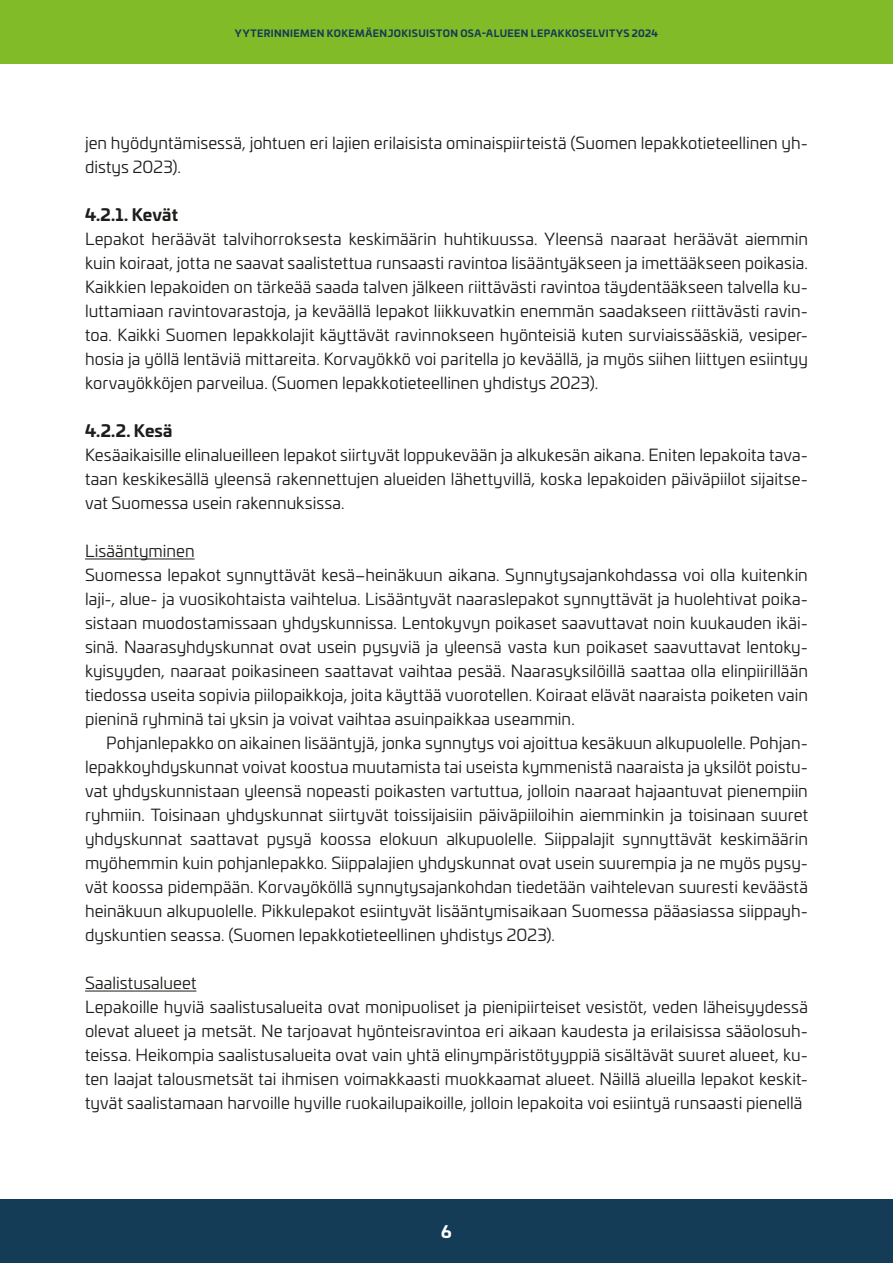
<style>
.page{position:relative;width:893px;height:1263px;background:#fff}
.page>*{position:absolute;margin:0;border:0;box-sizing:border-box;transform-origin:0 0}
.leipis_eka_kpl{font:16.5px/24px "Univia Pro";color:#1d1d1b;text-align:justify}
.leipis{font:16.5px/24px "Univia Pro";color:#1d1d1b;text-align:justify}
.leipis_eka_kpl-2{font:700 16.5px "Univia Pro";letter-spacing:.005em;color:#1d1d1b}
.t1{font:700 16.5px "Univia Pro";color:#fff}
.t2{font:700 9.75px "Univia Pro";letter-spacing:.04em;color:#153c56}
</style>
<div class="page">
<div style="left:0;top:0;width:893px;height:64px;background:#81bb27"></div>
<div style="left:0;top:1199px;width:893px;height:64px;background:#153c56"></div>
<hr style="left:85px;top:559px;width:110px;height:1px;background:#1d1d1b">
<hr style="left:85px;top:991px;width:111px;height:1px;background:#1d1d1b">
<p class="t2" style="left:235px;top:25px;width:425px">YYTERINNIEMEN KOKEMÄENJOKISUISTON OSA-ALUEEN LEPAKKOSELVITYS 2024</p>
<p class="leipis_eka_kpl" style="left:85px;top:130px;width:724px">jen hyödyntämisessä, johtuen eri lajien erilaisista ominaispiirteistä (Suomen lepakkotieteellinen yh&shy;distys 2023).</p>
<p class="leipis_eka_kpl-2" style="left:85px;top:202px;width:94px">4.2.1. Kevät</p>
<p class="leipis_eka_kpl" style="left:85px;top:226px;width:724px">Lepakot heräävät talvihorroksesta keskimäärin huhtikuussa. Yleensä naaraat heräävät aiemmin kuin koiraat, jotta ne saavat saalistettua runsaasti ravintoa lisääntyäkseen ja imettääkseen poikasia.<br>Kaikkien lepakoiden on tärkeää saada talven jälkeen riittävästi ravintoa täydentääkseen talvella ku&shy;luttamiaan ravintovarastoja, ja keväällä lepakot liikkuvatkin enemmän saadakseen riittävästi ravin&shy;toa. Kaikki Suomen lepakkolajit käyttävät ravinnokseen hyönteisiä kuten surviaissääskiä, vesiper&shy;hosia ja yöllä lentäviä mittareita. Korvayökkö voi paritella jo keväällä, ja myös siihen liittyen esiintyy korvayökköjen parveilua. (Suomen lepakkotieteellinen yhdistys 2023).</p>
<p class="leipis_eka_kpl-2" style="left:85px;top:418px;width:89px">4.2.2. Kesä</p>
<p class="leipis_eka_kpl" style="left:85px;top:442px;width:724px">Kesäaikaisille elinalueilleen lepakot siirtyvät loppukevään ja alkukesän aikana. Eniten lepakoita tava&shy;taan keskikesällä yleensä rakennettujen alueiden lähettyvillä, koska lepakoiden päiväpiilot sijaitse&shy;vat Suomessa usein rakennuksissa.</p>
<p class="leipis_eka_kpl" style="left:85px;top:538px;width:111px">Lisääntyminen</p>
<p class="leipis_eka_kpl" style="left:85px;top:562px;width:724px">Suomessa lepakot synnyttävät kesä–heinäkuun aikana. Synnytysajankohdassa voi olla kuitenkin laji-, alue- ja vuosikohtaista vaihtelua. Lisääntyvät naaraslepakot synnyttävät ja huolehtivat poika&shy;sistaan muodostamissaan yhdyskunnissa. Lentokyvyn poikaset saavuttavat noin kuukauden ikäi&shy;sinä. Naarasyhdyskunnat ovat usein pysyviä ja yleensä vasta kun poikaset saavuttavat lentoky&shy;kyisyyden, naaraat poikasineen saattavat vaihtaa pesää. Naarasyksilöillä saattaa olla elinpiirillään tiedossa useita sopivia piilopaikkoja, joita käyttää vuorotellen. Koiraat elävät naaraista poiketen vain pieninä ryhminä tai yksin ja voivat vaihtaa asuinpaikkaa useammin.</p>
<p class="leipis" style="left:85px;top:730px;width:724px;text-indent:21px">Pohjanlepakko on aikainen lisääntyjä, jonka synnytys voi ajoittua kesäkuun alkupuolelle. Pohjan&shy;lepakkoyhdyskunnat voivat koostua muutamista tai useista kymmenistä naaraista ja yksilöt poistu&shy;vat yhdyskunnistaan yleensä nopeasti poikasten vartuttua, jolloin naaraat hajaantuvat pienempiin ryhmiin. Toisinaan yhdyskunnat siirtyvät toissijaisiin päiväpiiloihin aiemminkin ja toisinaan suuret yhdyskunnat saattavat pysyä koossa elokuun alkupuolelle. Siippalajit synnyttävät keskimäärin myöhemmin kuin pohjanlepakko. Siippalajien yhdyskunnat ovat usein suurempia ja ne myös pysy&shy;vät koossa pidempään. Korvayököllä synnytysajankohdan tiedetään vaihtelevan suuresti keväästä heinäkuun alkupuolelle. Pikkulepakot esiintyvät lisääntymisaikaan Suomessa pääasiassa siippayh&shy;dyskuntien seassa. (Suomen lepakkotieteellinen yhdistys 2023).</p>
<p class="leipis_eka_kpl" style="left:85px;top:970px;width:113px">Saalistusalueet</p>
<p class="leipis_eka_kpl" style="left:85px;top:994px;width:724px">Lepakoille hyviä saalistusalueita ovat monipuoliset ja pienipiirteiset vesistöt, veden läheisyydessä olevat alueet ja metsät. Ne tarjoavat hyönteisravintoa eri aikaan kaudesta ja erilaisissa sääolosuh&shy;teissa. Heikompia saalistusalueita ovat vain yhtä elinympäristötyyppiä sisältävät suuret alueet, ku&shy;ten laajat talousmetsät tai ihmisen voimakkaasti muokkaamat alueet. Näillä alueilla lepakot keskit&shy;tyvät saalistamaan harvoille hyville ruokailupaikoille, jolloin lepakoita voi esiintyä runsaasti pienellä</p>
<p class="t1" style="left:441px;top:1218px;width:12px">6</p>
</div>
